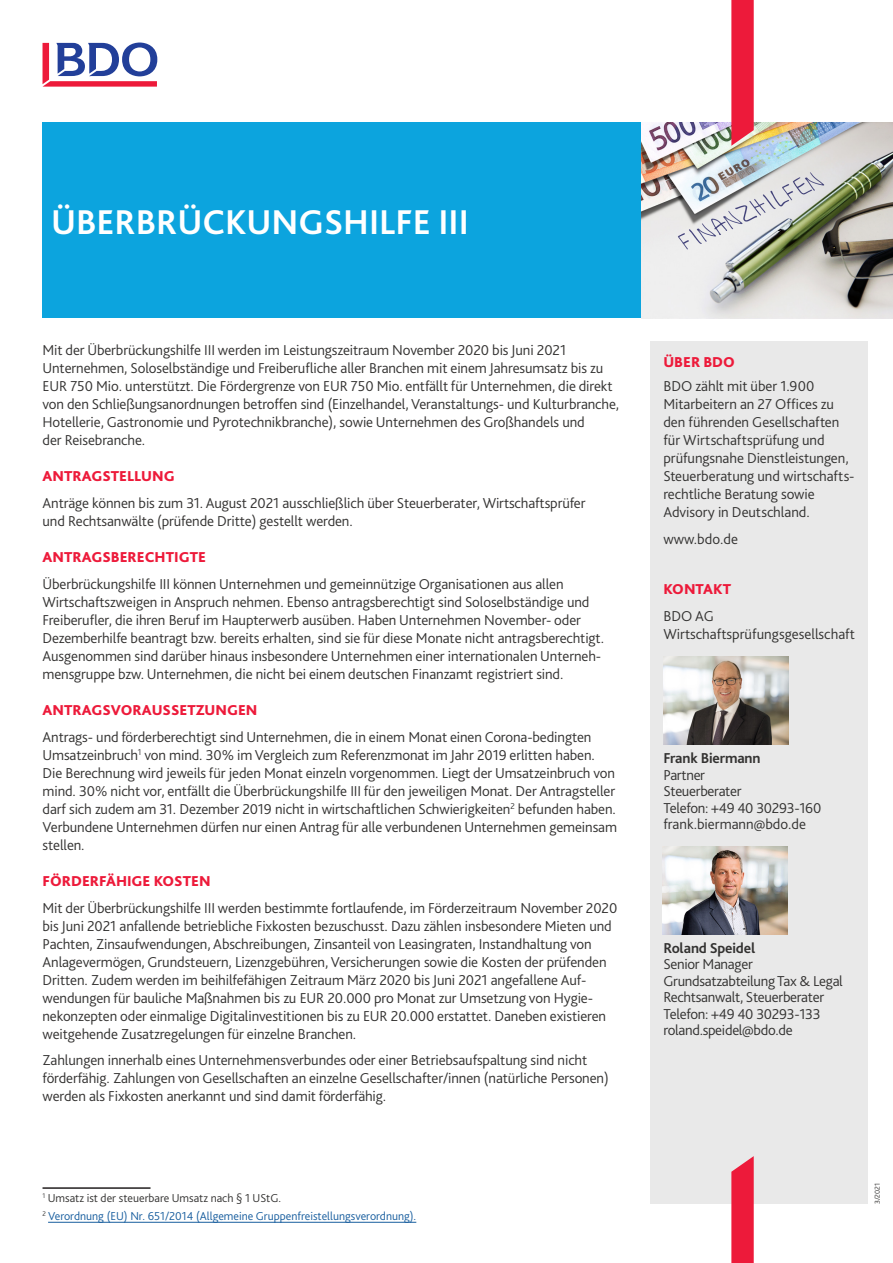
<style>
.page{position:relative;width:893px;height:1263px;background:#fff}
.page>*{position:absolute;margin:0;border:0;box-sizing:border-box;transform-origin:0 0}
.Main_Page_Headline{font:700 36px "Bliss Pro";color:#fff}
.Body_text{font:300 15px/18px "Bliss Pro";letter-spacing:-.01em;color:#333231}
.Body_copy{font:300 15px/18px "Bliss Pro";letter-spacing:-.005em;color:#333231}
.Sidebar_copy{font:300 15px/16.5px "Bliss Pro";letter-spacing:-.02em;color:#333231}
.Subheading_level_1{font:800 15px "Bliss Pro";color:#ed1a3a}
.Sidebar_copy-2{font:300 15px "Bliss Pro";color:#333231}
.Sidebar_copy-3{font:700 15px/16.5px "Bliss Pro";letter-spacing:-.01em;color:#333231}
.Adresse{font:300 15px "Bliss Pro";color:#333231}
.t1{font:300 12px "Bliss Pro";color:#175d9e}
.t2{font:300 12px "Bliss Pro";color:#333231}
.Body_text-2{font:300 7.5px "Bliss Pro";color:#333231}
.s1{font-weight:300}
.s2{font-weight:700}
</style>
<div class="page">
<div style="left:43px;top:123px;width:607px;height:195px;background:#0ca4de"></div>
<hr style="left:43px;top:1187px;width:108px;height:2px;background:#231f20">
<hr style="left:48px;top:1222px;width:368px;height:1px;background:#175d9e">
<div style="left:651px;top:342px;width:217px;height:862px;background:#e9e9e9"></div>
<img style="left:663px;top:657px;width:125px;height:87px">
<img style="left:663px;top:847px;width:125px;height:87px">
<img style="left:641px;top:123px;width:252px;height:195px">
<svg style="left:731px;top:1156px;width:23px;height:107px"></svg>
<svg style="left:731px;top:0;width:23px;height:146px"></svg>
<svg style="left:43px;top:43px;width:114px;height:44px"></svg>
<p class="Main_Page_Headline" style="left:51px;top:200px;width:419px">ÜBERBRÜCKUNGSHILFE III</p>
<p class="Body_text" style="left:43px;top:340px;width:578px">Mit der Überbrückungshilfe III werden im Leistungszeitraum November 2020 bis Juni 2021<br>Unternehmen, Soloselbständige und Freiberufliche aller Branchen mit einem Jahresumsatz bis zu EUR 750 Mio. unterstützt. Die Fördergrenze von EUR 750 Mio. entfällt für Unternehmen, die direkt von den Schließungsanordnungen betroffen sind (Einzelhandel, Veranstaltungs- und Kulturbranche, Hotellerie, Gastronomie und Pyrotechnikbranche), sowie Unternehmen des Großhandels und<br>der Reisebranche.</p>
<p class="Subheading_level_1" style="left:43px;top:467px;width:134px">ANTRAGSTELLUNG</p>
<p class="Body_text" style="left:43px;top:493px;width:545px">Anträge können bis zum 31. August 2021 ausschließlich über Steuerberater, Wirtschaftsprüfer und Rechtsanwälte (prüfende Dritte) gestellt werden.</p>
<p class="Subheading_level_1" style="left:43px;top:548px;width:165px">ANTRAGSBERECHTIGTE</p>
<p class="Body_text" style="left:43px;top:574px;width:563px">Überbrückungshilfe III können Unternehmen und gemeinnützige Organisationen aus allen Wirtschaftszweigen in Anspruch nehmen. Ebenso antragsberechtigt sind Soloselbständige und Freiberufler, die ihren Beruf im Haupterwerb ausüben. Haben Unternehmen November- oder Dezemberhilfe beantragt bzw. bereits erhalten, sind sie für diese Monate nicht antragsberechtigt.<br>Ausgenommen sind darüber hinaus insbesondere Unternehmen einer internationalen Unterneh&shy;mensgruppe bzw. Unternehmen, die nicht bei einem deutschen Finanzamt registriert sind.</p>
<p class="Subheading_level_1" style="left:43px;top:701px;width:216px">ANTRAGSVORAUSSETZUNGEN</p>
<p class="Body_text" style="left:43px;top:727px;width:576px">Antrags- und förderberechtigt sind Unternehmen, die in einem Monat einen Corona-bedingten Umsatzeinbruch<sup>1</sup> von mind. 30% im Vergleich zum Referenzmonat im Jahr 2019 erlitten haben.<br>Die Berechnung wird jeweils für jeden Monat einzeln vorgenommen. Liegt der Umsatzeinbruch von mind. 30% nicht vor, entfällt die Überbrückungshilfe III für den jeweiligen Monat. Der Antragsteller darf sich zudem am 31. Dezember 2019 nicht in wirtschaftlichen Schwierigkeiten<sup>2</sup> befunden haben.<br>Verbundene Unternehmen dürfen nur einen Antrag für alle verbundenen Unternehmen gemeinsam stellen.</p>
<p class="Subheading_level_1" style="left:43px;top:872px;width:170px">FÖRDERFÄHIGE KOSTEN</p>
<p class="Body_text" style="left:43px;top:898px;width:576px">Mit der Überbrückungshilfe III werden bestimmte fortlaufende, im Förderzeitraum November 2020 bis Juni 2021 anfallende betriebliche Fixkosten bezuschusst. Dazu zählen insbesondere Mieten und Pachten, Zinsaufwendungen, Abschreibungen, Zinsanteil von Leasingraten, Instandhaltung von Anlagevermögen, Grundsteuern, Lizenzgebühren, Versicherungen sowie die Kosten der prüfenden Dritten. Zudem werden im beihilfefähigen Zeitraum März 2020 bis Juni 2021 angefallene Auf&shy;wendungen für bauliche Maßnahmen bis zu EUR 20.000 pro Monat zur Umsetzung von Hygie&shy;nekonzepten oder einmalige Digitalinvestitionen bis zu EUR 20.000 erstattet. Daneben existieren weitgehende Zusatzregelungen für einzelne Branchen.</p>
<p class="Body_text" style="left:43px;top:1051px;width:568px">Zahlungen innerhalb eines Unternehmensverbundes oder einer Betriebsaufspaltung sind nicht förderfähig. Zahlungen von Gesellschaften an einzelne Gesellschafter/innen (natürliche Personen) werden als Fixkosten anerkannt und sind damit förderfähig.</p>
<p class="t2" style="left:43px;top:1191px;width:240px"><sup>1</sup> Umsatz ist der steuerbare Umsatz nach § 1 UStG.</p>
<p class="t1" style="left:43px;top:1209px;width:375px"><sup>2</sup> Verordnung (EU) Nr. 651/2014 (Allgemeine Gruppenfreistellungsverordnung).</p>
<p class="Subheading_level_1" style="left:663px;top:353px;width:73px">ÜBER BDO</p>
<p class="Body_copy" style="left:663px;top:377px;width:193px">BDO zählt mit über 1.900<br>Mitarbeitern an 27 Offices zu den führenden Gesellschaften für Wirtschaftsprüfung und prüfungsnahe Dienstleistungen,<br>Steuerberatung und wirtschafts&shy;rechtliche Beratung sowie<br>Advisory in Deutschland.</p>
<p class="Adresse" style="left:663px;top:530px;width:76px">www.bdo.de</p>
<p class="Subheading_level_1" style="left:663px;top:580px;width:69px">KONTAKT</p>
<p class="Body_text" style="left:663px;top:606px;width:193px">BDO AG<br>Wirtschaftsprüfungsgesellschaft</p>
<p class="Sidebar_copy-3" style="left:663px;top:749px;width:99px">Frank Biermann<br><span class="s1">Partner</span></p>
<p class="Sidebar_copy" style="left:663px;top:782px;width:80px">Steuerberater</p>
<p class="Sidebar_copy" style="left:663px;top:799px;width:159px">Telefon: +49 40 30293-160</p>
<p class="Sidebar_copy-2" style="left:663px;top:815px;width:144px">frank.biermann@bdo.de</p>
<p class="Sidebar_copy" style="left:663px;top:939px;width:181px"><span class="s2">Roland Speidel<br></span>Senior Manager<br>Grundsatzabteilung Tax &amp; Legal<br>Rechtsanwalt, Steuerberater</p>
<p class="Sidebar_copy" style="left:663px;top:1005px;width:159px">Telefon: +49 40 30293-133 roland.speidel@bdo.de</p>
<p class="Body_text-2" style="left:873px;top:1204px;width:23px;rotate:-90deg">3/2021</p>
</div>
